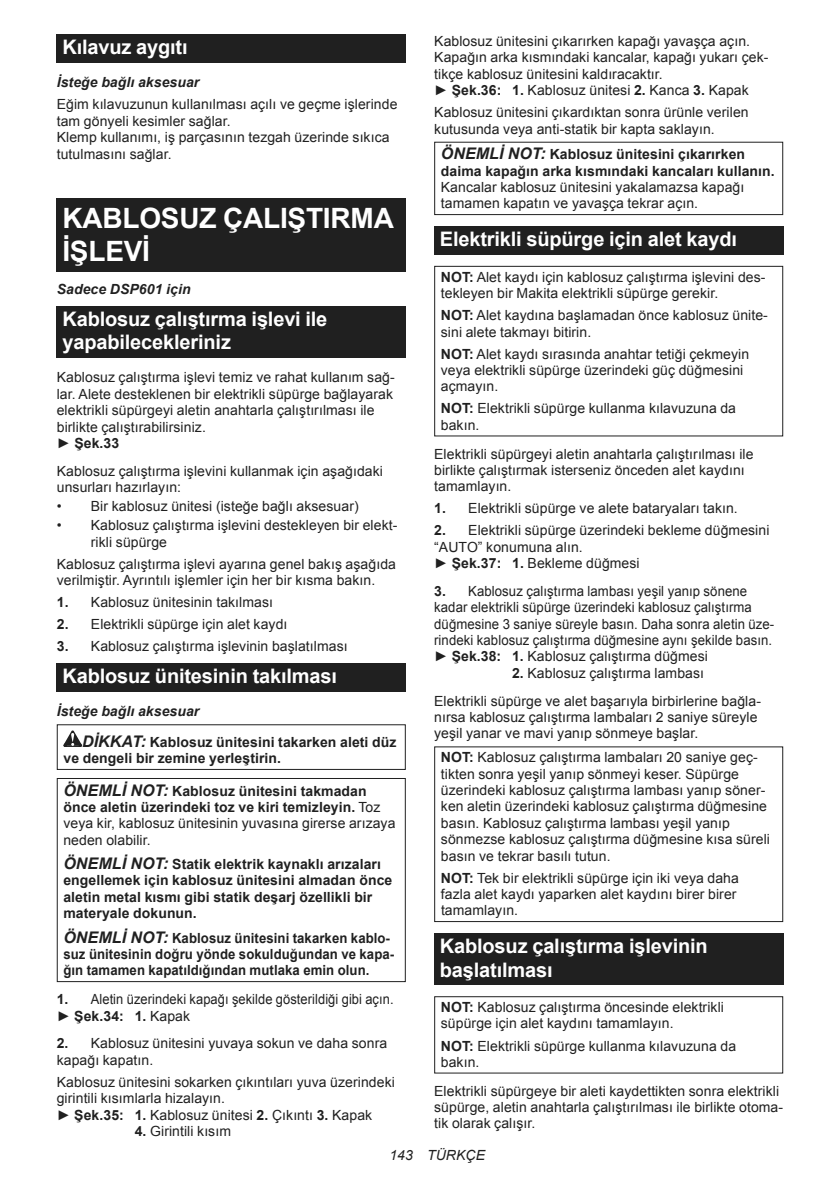
<style>
.page{position:relative;width:840px;height:1191px;background:#fff}
.page>*{position:absolute;margin:0;border:0;box-sizing:border-box;transform-origin:0 0}
.t1{font:700 28px/32.8px "Arial";letter-spacing:-.01em;color:#fff}
.t2{font:700 20px/23.4px "Arial";letter-spacing:-.01em;color:#fff}
.t3{font:14px/16.4px "Arial";letter-spacing:.005em;color:#202020}
.t4{font:700 14px/16.4px "Arial";letter-spacing:.005em;color:#202020}
.t5{font:14px/16.4px "Arial";letter-spacing:.005em;color:#202020;scale:.94 1}
.t6{font:700 14px/16.4px "Arial";letter-spacing:.005em;color:#202020;scale:.94 1}
.t7{font:14px/16.4px "Arial";letter-spacing:.005em;color:#202020;scale:.92 1}
.t8{font:italic 700 14px "Arial";letter-spacing:.005em;color:#202020}
.t9{font:italic 14px "Arial";letter-spacing:.005em;color:#202020}
.s1{font-weight:700}
.s2{font-style:italic}
.s3{font-style:italic;font-size:16px}
.s4{font-weight:400}
</style>
<div class="page">
<div style="left:57px;top:34px;width:348px;height:29px;background:#202020"></div>
<div style="left:57px;top:198px;width:348px;height:74px;background:#202020"></div>
<div style="left:57px;top:305px;width:348px;height:52px;background:#202020"></div>
<div style="left:57px;top:663px;width:348px;height:28px;background:#202020"></div>
<svg style="left:63px;top:730px;width:19px;height:17px"></svg>
<div style="left:57px;top:724px;width:348px;height:46px;border:1px solid #202020"></div>
<div style="left:57px;top:778px;width:348px;height:204px;border:1px solid #202020"></div>
<div style="left:434px;top:142px;width:348px;height:73px;border:1px solid #202020"></div>
<div style="left:434px;top:226px;width:348px;height:29px;background:#202020"></div>
<div style="left:434px;top:266px;width:348px;height:170px;border:1px solid #202020"></div>
<div style="left:434px;top:746px;width:348px;height:176px;border:1px solid #202020"></div>
<div style="left:434px;top:933px;width:348px;height:52px;background:#202020"></div>
<div style="left:434px;top:996px;width:348px;height:77px;border:1px solid #202020"></div>
<h2 class="t2" style="left:62px;top:36px;width:127px">Kılavuz aygıtı</h2>
<p class="t8" style="left:57px;top:73px;width:144px">İsteğe bağlı aksesuar</p>
<p class="t3" style="left:57px;top:96px;width:342px">Eğim kılavuzunun kullanılması açılı ve geçme işlerinde tam gönyeli kesimler sağlar.<br>Klemp kullanımı, iş parçasının tezgah üzerinde sıkıca tutulmasını sağlar.</p>
<h1 class="t1" style="left:62px;top:203px;width:333px">KABLOSUZ ÇALIŞTIRMA<br>İŞLEVİ</h1>
<p class="t8" style="left:57px;top:284px;width:135px">Sadece DSP601 için</p>
<h2 class="t2" style="left:62px;top:307px;width:266px">Kablosuz çalıştırma işlevi ile yapabilecekleriniz</h2>
<p class="t3" style="left:57px;top:369px;width:339px">Kablosuz çalıştırma işlevi temiz ve rahat kullanım sağ&shy;lar. Alete desteklenen bir elektrikli süpürge bağlayarak elektrikli süpürgeyi aletin anahtarla çalıştırılması ile birlikte çalıştırabilirsiniz.<br>► <span class="s1">Şek.33</span></p>
<p class="t3" style="left:57px;top:463px;width:327px">Kablosuz çalıştırma işlevini kullanmak için aşağıdaki unsurları hazırlayın:</p>
<p class="t3" style="left:57px;top:498px;width:303px">• Bir kablosuz ünitesi (isteğe bağlı aksesuar)</p>
<p class="t3" style="left:91px;top:517px;width:308px;text-indent:-34px">• Kablosuz çalıştırma işlevini destekleyen bir elekt&shy;rikli süpürge</p>
<p class="t3" style="left:57px;top:556px;width:340px">Kablosuz çalıştırma işlevi ayarına genel bakış aşağıda verilmiştir. Ayrıntılı işlemler için her bir kısma bakın.</p>
<p class="t3" style="left:57px;top:594px;width:217px"><span class="s1">1.</span> Kablosuz ünitesinin takılması</p>
<p class="t3" style="left:57px;top:616px;width:232px"><span class="s1">2.</span> Elektrikli süpürge için alet kaydı</p>
<p class="t3" style="left:57px;top:638px;width:292px"><span class="s1">3.</span> Kablosuz çalıştırma işlevinin başlatılması</p>
<h2 class="t2" style="left:62px;top:664px;width:276px">Kablosuz ünitesinin takılması</h2>
<p class="t4" style="left:82px;top:697px;width:315px;line-height:30.6px;text-indent:-25px"><span class="s2">İsteğe bağlı aksesuar<br></span><span class="s3">DİKKAT:</span> Kablosuz ünitesini takarken aleti düz</p>
<p class="t4" style="left:63px;top:750px;width:219px">ve dengeli bir zemine yerleştirin.</p>
<p class="t4" style="left:63px;top:783px;width:333px"><span class="s3">ÖNEMLİ NOT:</span> Kablosuz ünitesini takmadan önce aletin üzerindeki toz ve kiri temizleyin. <span class="s4">Toz veya kir, kablosuz ünitesinin yuvasına girerse arızaya neden olabilir.</span></p>
<p class="t4" style="left:63px;top:856px;width:330px"><span class="s3">ÖNEMLİ NOT:</span> Statik elektrik kaynaklı arızaları engellemek için kablosuz ünitesini almadan önce aletin metal kısmı gibi statik deşarj özellikli bir materyale dokunun.</p>
<p class="t6" style="left:63px;top:930px;width:353px"><span class="s3">ÖNEMLİ NOT:</span> Kablosuz ünitesini takarken kablo&shy;suz ünitesinin doğru yönde sokulduğundan ve kapa&shy;ğın tamamen kapatıldığından mutlaka emin olun.</p>
<p class="t7" style="left:57px;top:991px;width:367px"><span class="s1">1.</span> Aletin üzerindeki kapağı şekilde gösterildiği gibi açın. ► <span class="s1">Şek.34: 1.</span> Kapak</p>
<p class="t3" style="left:57px;top:1035px;width:332px"><span class="s1">2.</span> Kablosuz ünitesini yuvaya sokun ve daha sonra kapağı kapatın.</p>
<p class="t3" style="left:57px;top:1073px;width:339px">Kablosuz ünitesini sokarken çıkıntıları yuva üzerindeki girintili kısımlarla hizalayın.<br>► <span class="s1">Şek.35: 1.</span> Kablosuz ünitesi <span class="s1">2.</span> Çıkıntı <span class="s1">3.</span> Kapak</p>
<p class="t3" style="left:135px;top:1122px;width:98px"><span class="s1">4.</span> Girintili kısım</p>
<p class="t3" style="left:434px;top:33px;width:335px">Kablosuz ünitesini çıkarırken kapağı yavaşça açın.<br>Kapağın arka kısmındaki kancalar, kapağı yukarı çek&shy;tikçe kablosuz ünitesini kaldıracaktır.<br>► <span class="s1">Şek.36: 1.</span> Kablosuz ünitesi <span class="s1">2.</span> Kanca <span class="s1">3.</span> Kapak</p>
<p class="t3" style="left:434px;top:104px;width:316px">Kablosuz ünitesini çıkardıktan sonra ürünle verilen kutusunda veya anti-statik bir kapta saklayın.</p>
<p class="t4" style="left:440px;top:147px;width:335px"><span class="s3">ÖNEMLİ NOT:</span> Kablosuz ünitesini çıkarırken daima kapağın arka kısmındaki kancaları kullanın.</p>
<p class="t3" style="left:440px;top:179px;width:305px">Kancalar kablosuz ünitesini yakalamazsa kapağı tamamen kapatın ve yavaşça tekrar açın.</p>
<h2 class="t2" style="left:439px;top:228px;width:298px">Elektrikli süpürge için alet kaydı</h2>
<p class="t3" style="left:440px;top:269px;width:326px"><span class="s1">NOT:</span> Alet kaydı için kablosuz çalıştırma işlevini des&shy;tekleyen bir Makita elektrikli süpürge gerekir.</p>
<p class="t3" style="left:440px;top:307px;width:328px"><span class="s1">NOT:</span> Alet kaydına başlamadan önce kablosuz ünite&shy;sini alete takmayı bitirin.</p>
<p class="t3" style="left:440px;top:345px;width:310px"><span class="s1">NOT:</span> Alet kaydı sırasında anahtar tetiği çekmeyin veya elektrikli süpürge üzerindeki güç düğmesini açmayın.</p>
<p class="t3" style="left:440px;top:400px;width:296px"><span class="s1">NOT:</span> Elektrikli süpürge kullanma kılavuzuna da bakın.</p>
<p class="t3" style="left:434px;top:445px;width:321px">Elektrikli süpürgeyi aletin anahtarla çalıştırılması ile birlikte çalıştırmak isterseniz önceden alet kaydını tamamlayın.</p>
<p class="t3" style="left:434px;top:500px;width:305px"><span class="s1">1.</span> Elektrikli süpürge ve alete bataryaları takın.</p>
<p class="t3" style="left:434px;top:522px;width:336px"><span class="s1">2.</span> Elektrikli süpürge üzerindeki bekleme düğmesini “AUTO” konumuna alın.<br>► <span class="s1">Şek.37: 1.</span> Bekleme düğmesi</p>
<p class="t5" style="left:434px;top:583px;width:363px"><span class="s1">3.</span> Kablosuz çalıştırma lambası yeşil yanıp sönene kadar elektrikli süpürge üzerindeki kablosuz çalıştırma düğmesine 3 saniye süreyle basın. Daha sonra aletin üze&shy;rindeki kablosuz çalıştırma düğmesine aynı şekilde basın. ► <span class="s1">Şek.38: 1.</span> Kablosuz çalıştırma düğmesi</p>
<p class="t3" style="left:434px;top:659px;width:328px;line-height:27.8px;text-indent:78px"><span class="s1">2.</span> Kablosuz çalıştırma lambası<br>Elektrikli süpürge ve alet başarıyla birbirlerine bağla-</p>
<p class="t3" style="left:434px;top:709px;width:325px">nırsa kablosuz çalıştırma lambaları 2 saniye süreyle yeşil yanar ve mavi yanıp sönmeye başlar.</p>
<p class="t3" style="left:440px;top:749px;width:330px"><span class="s1">NOT:</span> Kablosuz çalıştırma lambaları 20 saniye geç&shy;tikten sonra yeşil yanıp sönmeyi keser. Süpürge üzerindeki kablosuz çalıştırma lambası yanıp söner&shy;ken aletin üzerindeki kablosuz çalıştırma düğmesine basın. Kablosuz çalıştırma lambası yeşil yanıp sönmezse kablosuz çalıştırma düğmesine kısa süreli basın ve tekrar basılı tutun.</p>
<p class="t3" style="left:440px;top:869px;width:299px"><span class="s1">NOT:</span> Tek bir elektrikli süpürge için iki veya daha fazla alet kaydı yaparken alet kaydını birer birer tamamlayın.</p>
<h2 class="t2" style="left:439px;top:935px;width:269px">Kablosuz çalıştırma işlevinin başlatılması</h2>
<p class="t3" style="left:440px;top:999px;width:284px"><span class="s1">NOT:</span> Kablosuz çalıştırma öncesinde elektrikli süpürge için alet kaydını tamamlayın.</p>
<p class="t3" style="left:440px;top:1037px;width:296px"><span class="s1">NOT:</span> Elektrikli süpürge kullanma kılavuzuna da bakın.</p>
<p class="t3" style="left:434px;top:1082px;width:350px">Elektrikli süpürgeye bir aleti kaydettikten sonra elektrikli süpürge, aletin anahtarla çalıştırılması ile birlikte otoma&shy;tik olarak çalışır.</p>
<p class="t9" style="left:389px;top:1150px;width:97px">143 TÜRKÇE</p>
</div>
